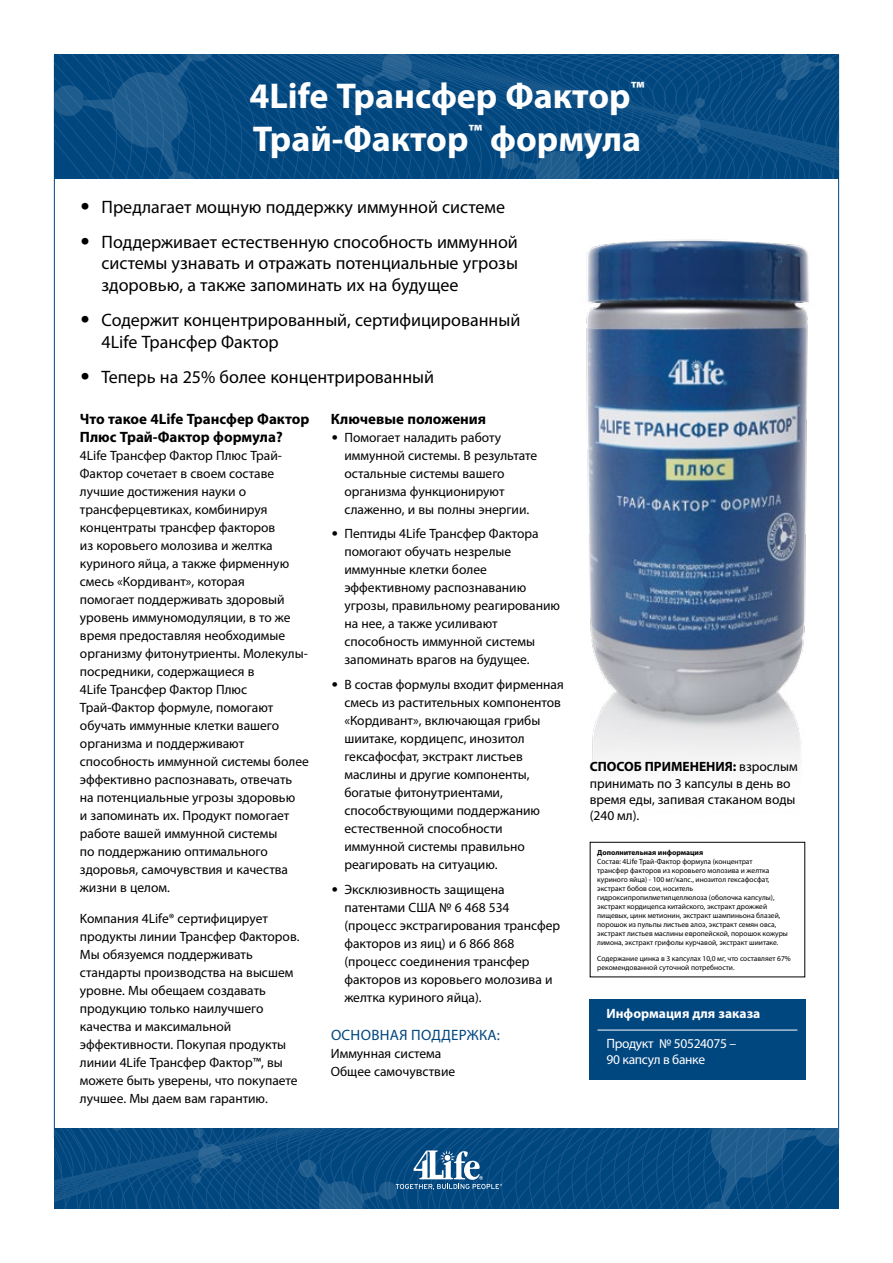
<style>
.page{position:relative;width:893px;height:1263px;background:#fff}
.page>*{position:absolute;margin:0;border:0;box-sizing:border-box;transform-origin:0 0}
.t1{font:700 36px/43.2px "Myriad Pro";color:#fff}
.t2{font:18px/21.6px "Myriad Pro";color:#000;text-align:justify}
.t3{font:700 15px/18px "Myriad Pro";color:#000}
.t4{font:15px "Myriad Pro";letter-spacing:.02em;color:#00467f}
.t5{font:13.5px/18px "Myriad Pro";color:#000}
.t6{font:13.5px/16.2px "Myriad Pro";letter-spacing:-.025em;color:#fff}
.t7{font:700 13.5px "Myriad Pro";color:#fff}
.t8{font:7.5px/9px "Myriad Pro";color:#000}
.t9{font:700 7.5px "Myriad Pro";color:#000}
.s1{font-family:"Futura Std"}
.s2{font-family:"Galliard Std"}
.s3{font-weight:700}
</style>
<div class="page">
<img style="left:586px;top:239px;width:223px;height:525px">
<svg style="left:54px;top:54px;width:785px;height:124px;background:#094c83"></svg>
<div style="left:589px;top:999px;width:216px;height:80px;background:#00467f"></div>
<hr style="left:597px;top:1030px;width:200px;height:1px;background:#fff">
<svg style="left:54px;top:1129px;width:785px;height:80px;background:#0c4f85"></svg>
<div style="left:590px;top:842px;width:215px;height:135px;border:1px solid #000"></div>
<p class="t1" style="left:249px;top:73px;width:396px">4Life Трансфер Фактор<sup>™<br></sup>Трай-Фактор<sup>™</sup> формула</p>
<p class="t2" style="left:80px;top:196px;width:427px"><span class="s1">•</span> Предлагает мощную поддержку иммунной системе</p>
<p class="t2" style="left:102px;top:231px;width:418px;text-indent:-22px"><span class="s1">•</span> Поддерживает естественную способность иммунной системы узнавать и отражать потенциальные угрозы здоровью, а также запоминать их на будущее</p>
<p class="t2" style="left:102px;top:309px;width:420px;text-indent:-22px"><span class="s1">•</span> Содержит концентрированный, сертифицированный<br>4Life Трансфер Фактор</p>
<p class="t2" style="left:80px;top:366px;width:356px"><span class="s1">•</span> Теперь на 25% более концентрированный</p>
<p class="t3" style="left:80px;top:409px;width:231px">Что такое 4Life Трансфер Фактор<br>Плюс Трай-Фактор формула?</p>
<p class="t5" style="left:80px;top:446px;width:230px">4Life Трансфер Фактор Плюс Трай-<br>Фактор сочетает в своем составе лучшие достижения науки о трансферцевтиках, комбинируя концентраты трансфер факторов<br>из коровьего молозива и желтка куриного яйца, а также фирменную смесь «Кордивант», которая<br>помогает поддерживать здоровый уровень иммуномодуляции, в то же время предоставляя необходимые организму фитонутриенты. Молекулы&shy;посредники, содержащиеся в<br>4Life Трансфер Фактор Плюс<br>Трай-Фактор формуле, помогают обучать иммунные клетки вашего организма и поддерживают способность иммунной системы более эффективно распознавать, отвечать на потенциальные угрозы здоровью<br>и запоминать их. Продукт помогает работе вашей иммунной системы<br>по поддержанию оптимального здоровья, самочувствия и качества жизни в целом.</p>
<p class="t5" style="left:80px;top:909px;width:221px">Kомпания 4Life® сертифицирует продукты линии Трансфер Факторов.<br>Мы обязуемся поддерживать стандарты производства на высшем уровне. Мы обещаем создавать продукцию только наилучшего качества и максимальной эффективности. Покупая продукты линии 4Life Трансфер Фактор™, вы можете быть уверены, что покупаете лучшее. Мы даем вам гарантию.</p>
<p class="t3" style="left:331px;top:409px;width:157px">Ключевые положения</p>
<p class="t5" style="left:344px;top:428px;width:194px;text-indent:-14px"><span class="s2">•</span> Помогает наладить работу иммунной системы. В результате остальные системы вашего организма функционируют слаженно, и вы полны энергии.</p>
<p class="t5" style="left:344px;top:525px;width:217px;text-indent:-14px"><span class="s2">•</span> Пептиды 4Life Трансфер Фактора помогают обучать незрелые иммунные клетки более эффективному распознаванию угрозы, правильному реагированию на нее, а также усиливают способность иммунной системы запоминать врагов на будущее.</p>
<p class="t5" style="left:344px;top:675px;width:221px;text-indent:-14px"><span class="s2">•</span> В состав формулы входит фирменная смесь из растительных компонентов «Кордивант», включающая грибы шиитаке, кордицепс, инозитол гексафосфат, экстракт листьев маслины и другие компоненты, богатые фитонутриентами, способствующими поддержанию естественной способности иммунной системы правильно реагировать на ситуацию.</p>
<p class="t5" style="left:344px;top:880px;width:217px;text-indent:-14px"><span class="s2">•</span> Эксклюзивность защищена патентами США № 6 468 534 (процесс экстрагирования трансфер факторов из яиц) и 6 866 868 (процесс соединения трансфер факторов из коровьего молозива и желтка куриного яйца).</p>
<p class="t4" style="left:331px;top:1026px;width:171px">ОСНОВНАЯ ПОДДЕРЖКА:</p>
<p class="t5" style="left:331px;top:1044px;width:112px">Иммунная система</p>
<p class="t5" style="left:331px;top:1062px;width:126px">Общее самочувствие</p>
<p class="t5" style="left:590px;top:758px;width:210px;line-height:16.2px"><span class="s3">СПОСОБ ПРИМЕНЕНИЯ:</span> взрослым принимать по 3 капсулы в день во время еды, запивая стаканом воды (240 мл).</p>
<p class="t9" style="left:597px;top:848px;width:107px">Дополнительная информация</p>
<p class="t8" style="left:597px;top:857px;width:157px">Состав: 4Life Трай-Фактор формула (концентрат</p>
<p class="t8" style="left:597px;top:866px;width:174px;text-align:justify">трансфер факторов из коровьего молозива и желтка куриного яйца) - 100 мг/капс., инозитол гексафосфат, экстракт бобов сои, носитель</p>
<p class="t8" style="left:597px;top:893px;width:192px">гидроксипропилметилцеллюлоза (оболочка капсулы), экстракт кордицепса китайского, экстракт дрожжей пищевых, цинк метионин, экстракт шампиньона блазей, порошок из пульпы листьев алоэ, экстракт семян овса, экстракт листьев маслины европейской, порошок кожуры лимона, экстракт грифолы курчавой, экстракт шиитаке.</p>
<p class="t8" style="left:597px;top:954px;width:195px">Содержание цинка в 3 капсулах 10,0 мг, что составляет 67% рекомендованной суточной потребности.</p>
<p class="t7" style="left:606px;top:1005px;width:155px">Информация для заказа</p>
<p class="t6" style="left:606px;top:1035px;width:131px">Продукт № 50524075 –<br>90 капсул в банке</p>
</div>
